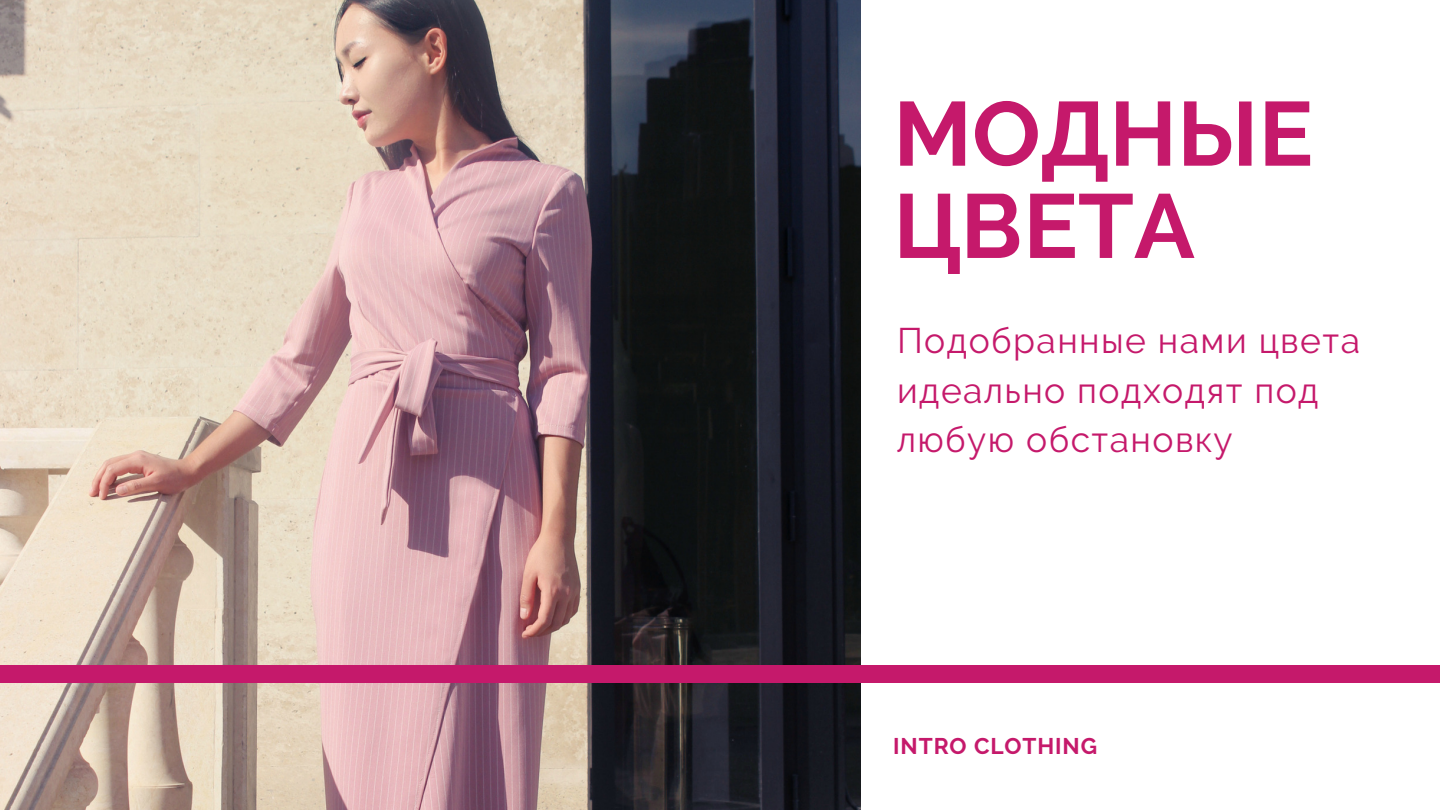
<style>
.page{position:relative;width:1440px;height:810px;background:#fff}
.page>*{position:absolute;margin:0;border:0;box-sizing:border-box;transform-origin:0 0}
.t1{font:700 90.6px/92.2px "Raleway";color:#c5196b}
.t2{font:35.5px/49.5px "Raleway";letter-spacing:.04em;color:#c5196b}
.t3{font:700 22.6px "Raleway";letter-spacing:.04em;color:#c5196b}
</style>
<div class="page">
<img style="left:0;top:0;width:861px;height:810px">
<div style="left:0;top:665px;width:1440px;height:17px;background:#c5196b"></div>
<h1 class="t1" style="left:893px;top:88px;width:421px">МОДНЫЕ<br>ЦВЕТА</h1>
<p class="t2" style="left:897px;top:316px;width:465px">Подобранные нами цвета идеально подходят под любую обстановку</p>
<p class="t3" style="left:893px;top:733px;width:205px">INTRO CLOTHING</p>
</div>
